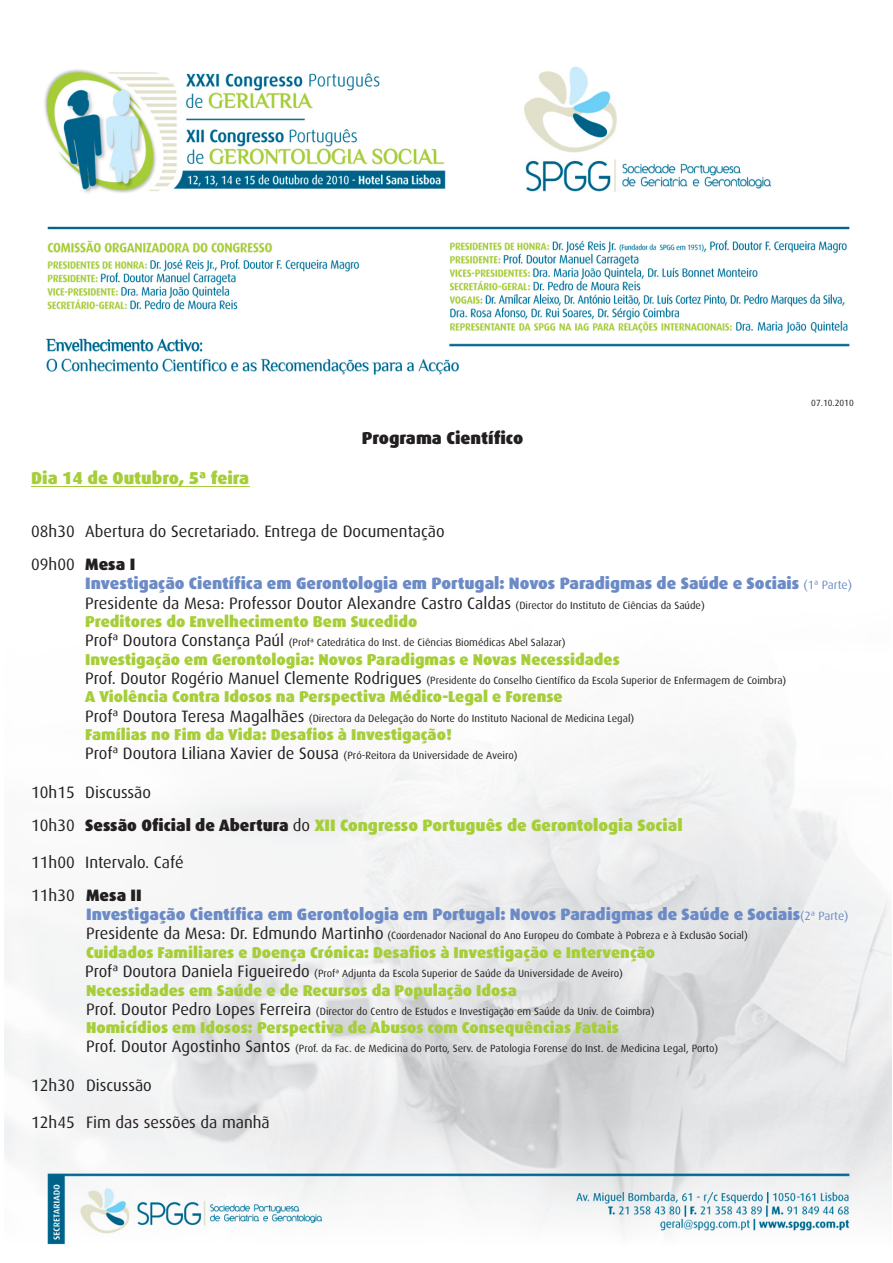
<style>
.page{position:relative;width:893px;height:1263px;background:#fff}
.page>*{position:absolute;margin:0;border:0;box-sizing:border-box;transform-origin:0 0}
.t1{font:900 17.25px "Dax";color:#a6ce39}
.t2{font:900 17.25px "Dax";color:#231f20}
.t3{font:16.5px/33.3px "Dax";color:#231f20}
.t4{font:900 16.5px "Dax";color:#6c8bc6}
.t5{font:900 16.5px/33.3px "Dax";color:#a6ce39}
.t6{font:900 15.75px "Dax";color:#a6ce39}
.t7{font:10.5px "Dax";color:#231f20}
.t8{font:9px "Dax";color:#231f20}
.s1{font-weight:900}
.s2{font-size:10.5px}
.s3{font-size:16.5px}
.s4{font-weight:400;color:#231f20}
.s5{color:#231f20}
.s6{font-weight:400;font-size:12px}
</style>
<div class="page">
<img style="left:4px;top:66px;width:888px;height:1179px">
<hr style="left:31px;top:486px;width:218px;height:1px;background:#a6ce39">
<h1 class="t1" style="left:31px;top:468px;width:220px">Dia 14 de Outubro, 5ª feira</h1>
<h1 class="t2" style="left:362px;top:428px;width:163px">Programa Científico</h1>
<p class="t8" style="left:811px;top:397px;width:44px">07.10.2010</p>
<h2 class="t3" style="left:31px;top:514px;width:415px">08h30 Abertura do Secretariado. Entrega de Documentação<br>09h00 <span class="s1">Mesa I</span></h2>
<h2 class="t3" style="left:85px;top:586px;width:621px">Presidente da Mesa: Professor Doutor Alexandre Castro Caldas <span class="s2">(Director do Instituto de Ciências da Saúde)</span></h2>
<p class="t7" style="left:85px;top:636px;width:482px"><span class="s3">Profª Doutora Constança Paúl</span> (Profª Catedrática do Inst. de Ciências Biomédicas Abel Salazar)</p>
<p class="t7" style="left:85px;top:674px;width:703px"><span class="s3">Prof. Doutor Rogério Manuel Clemente Rodrigues</span> (Presidente do Conselho Científico da Escola Superior de Enfermagem de Coimbra)</p>
<p class="t7" style="left:85px;top:712px;width:551px"><span class="s3">Profª Doutora Teresa Magalhães</span> (Directora da Delegação do Norte do Instituto Nacional de Medicina Legal)</p>
<p class="t7" style="left:85px;top:749px;width:434px"><span class="s3">Profª Doutora Liliana Xavier de Sousa</span> (Pró-Reitora da Universidade de Aveiro)</p>
<h2 class="t5" style="left:31px;top:775px;width:653px"><span class="s4">10h15 Discussão<br>10h30</span> <span class="s5">Sessão Oficial de Abertura</span> <span class="s4">do</span> XII Congresso Português de Gerontologia Social</h2>
<h2 class="t3" style="left:31px;top:845px;width:154px">11h00 Intervalo. Café<br>11h30 <span class="s1">Mesa II</span></h2>
<p class="t7" style="left:86px;top:930px;width:663px"><span class="s3">Presidente da Mesa: Dr. Edmundo Martinho</span> (Coordenador Nacional do Ano Europeu do Combate à Pobreza e à Exclusão Social)</p>
<p class="t7" style="left:85px;top:967px;width:539px"><span class="s3">Profª Doutora Daniela Figueiredo</span> (Profª Adjunta da Escola Superior de Saúde da Universidade de Aveiro)</p>
<p class="t7" style="left:86px;top:1005px;width:570px"><span class="s3">Prof. Doutor Pedro Lopes Ferreira</span> (Director do Centro de Estudos e Investigação em Saúde da Univ. de Coimbra)</p>
<p class="t7" style="left:86px;top:1042px;width:634px"><span class="s3">Prof. Doutor Agostinho Santos</span> (Prof. da Fac. de Medicina do Porto, Serv. de Patologia Forense do Inst. de Medicina Legal, Porto)</p>
<h2 class="t3" style="left:31px;top:1068px;width:122px">12h30 Discussão</h2>
<h2 class="t3" style="left:31px;top:1105px;width:240px">12h45 Fim das sessões da manhã</h2>
<h2 class="t4" style="left:85px;top:574px;width:768px">Investigação Científica em Gerontologia em Portugal: Novos Paradigmas de Saúde e Sociais <span class="s6">(1ª Parte)</span></h2>
<h3 class="t6" style="left:85px;top:612px;width:334px">Preditores do Envelhecimento Bem Sucedido</h3>
<h3 class="t6" style="left:85px;top:650px;width:536px">Investigação em Gerontologia: Novos Paradigmas e Novas Necessidades</h3>
<h3 class="t6" style="left:85px;top:688px;width:479px">A Violência Contra Idosos na Perspectiva Médico-Legal e Forense</h3>
<h3 class="t6" style="left:85px;top:725px;width:368px">Famílias no Fim da Vida: Desafios à Investigação!</h3>
<h2 class="t4" style="left:86px;top:905px;width:764px">Investigação Científica em Gerontologia em Portugal: Novos Paradigmas de Saúde e Sociais<span class="s6">(2ª Parte)</span></h2>
<h3 class="t6" style="left:86px;top:943px;width:571px">Cuidados Familiares e Doença Crónica: Desafios à Investigação e Intervenção</h3>
<h3 class="t6" style="left:86px;top:981px;width:432px">Necessidades em Saúde e de Recursos da População Idosa</h3>
<h3 class="t6" style="left:86px;top:1018px;width:534px">Homicídios em Idosos: Perspectiva de Abusos com Consequências Fatais</h3>
</div>
